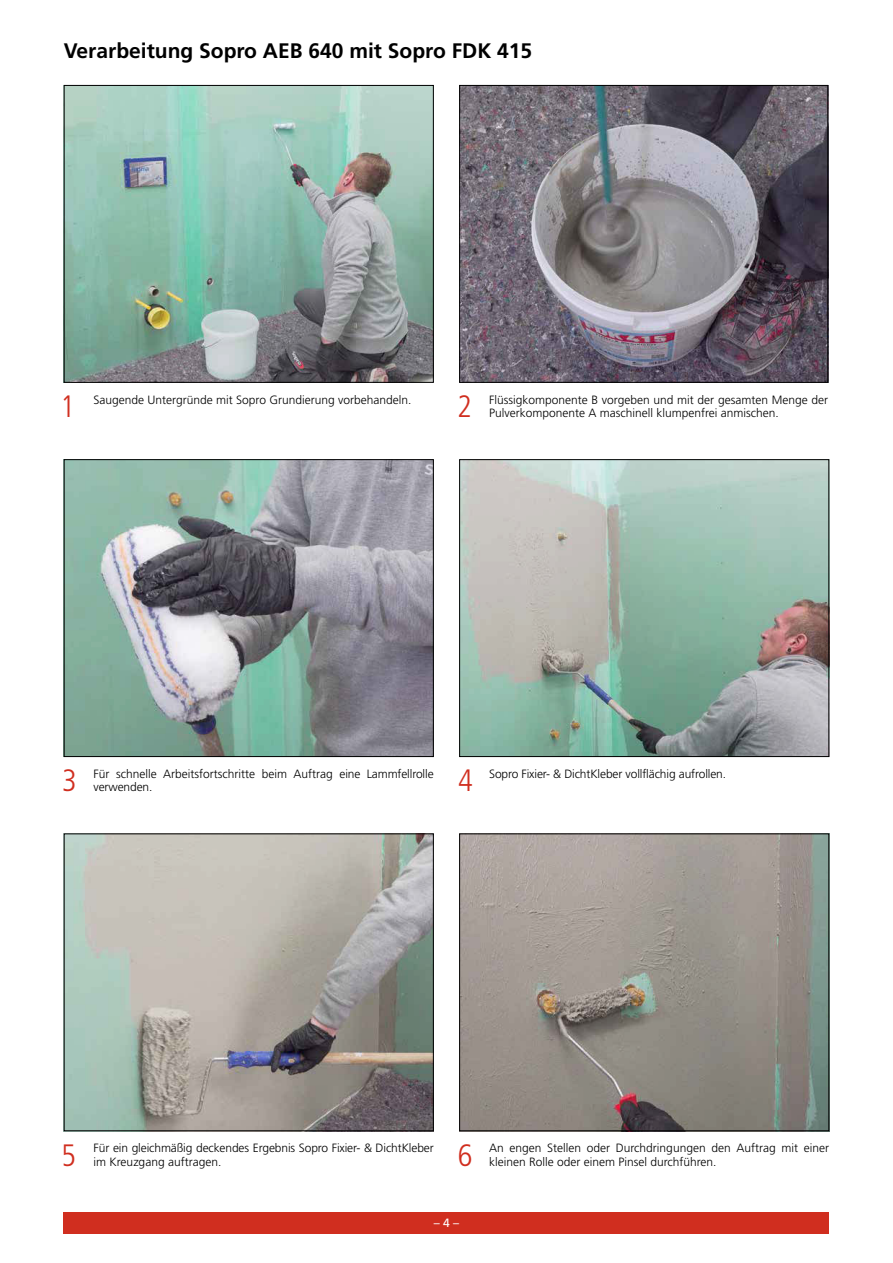
<style>
.page{position:relative;width:893px;height:1263px;background:#fff}
.page>*{position:absolute;margin:0;border:0;box-sizing:border-box;transform-origin:0 0}
.t1{font:300 condensed 30.9px "Frutiger LT";color:#d02e1f}
.t2{font:700 21px "Frutiger LT";color:#000}
.t3{font:300 12px/13.2px "Frutiger LT";color:#000}
.t4{font:12px "Frutiger LT";color:#fff}
</style>
<div class="page">
<div style="left:64px;top:1212px;width:765px;height:21px;background:#d02e1f"></div>
<img style="left:66px;top:87px;width:366px;height:294px">
<div style="left:64px;top:85px;width:370px;height:298px;border:1px solid #000"></div>
<img style="left:461px;top:87px;width:365px;height:294px">
<div style="left:459px;top:85px;width:369px;height:298px;border:1px solid #000"></div>
<img style="left:66px;top:461px;width:366px;height:294px">
<div style="left:64px;top:459px;width:370px;height:298px;border:1px solid #000"></div>
<img style="left:461px;top:461px;width:366px;height:294px">
<div style="left:459px;top:459px;width:370px;height:298px;border:1px solid #000"></div>
<img style="left:66px;top:835px;width:366px;height:294px">
<div style="left:64px;top:833px;width:370px;height:298px;border:1px solid #000"></div>
<img style="left:461px;top:835px;width:366px;height:294px">
<div style="left:459px;top:833px;width:370px;height:298px;border:1px solid #000"></div>
<h2 class="t2" style="left:64px;top:39px;width:470px">Verarbeitung Sopro AEB 640 mit Sopro FDK 415</h2>
<h1 class="t1" style="left:60px;top:389px;width:16px">1</h1>
<p class="t3" style="left:94px;top:393px;width:319px">Saugende Untergründe mit Sopro Grundierung vorbehandeln.</p>
<h1 class="t1" style="left:457px;top:389px;width:16px">2</h1>
<p class="t3" style="left:489px;top:393px;width:341px">Flüssigkomponente B vorgeben und mit der gesamten Menge der<br>Pulverkomponente A maschinell klumpenfrei anmischen.</p>
<h1 class="t1" style="left:62px;top:763px;width:16px">3</h1>
<p class="t3" style="left:94px;top:768px;width:342px">Für schnelle Arbeitsfortschritte beim Auftrag eine Lammfellrolle verwenden.</p>
<h1 class="t1" style="left:458px;top:763px;width:16px">4</h1>
<p class="t3" style="left:489px;top:768px;width:239px">Sopro Fixier- &amp; DichtKleber vollflächig aufrollen.</p>
<h1 class="t1" style="left:61px;top:1137px;width:16px">5</h1>
<p class="t3" style="left:94px;top:1142px;width:342px">Für ein gleichmäßig deckendes Ergebnis Sopro Fixier- &amp; DichtKleber im Kreuzgang auftragen.</p>
<h1 class="t1" style="left:458px;top:1137px;width:16px">6</h1>
<p class="t3" style="left:489px;top:1142px;width:342px">An engen Stellen oder Durchdringungen den Auftrag mit einer kleinen Rolle oder einem Pinsel durchführen.</p>
<p class="t4" style="left:434px;top:1215px;width:27px">– 4 –</p>
</div>
